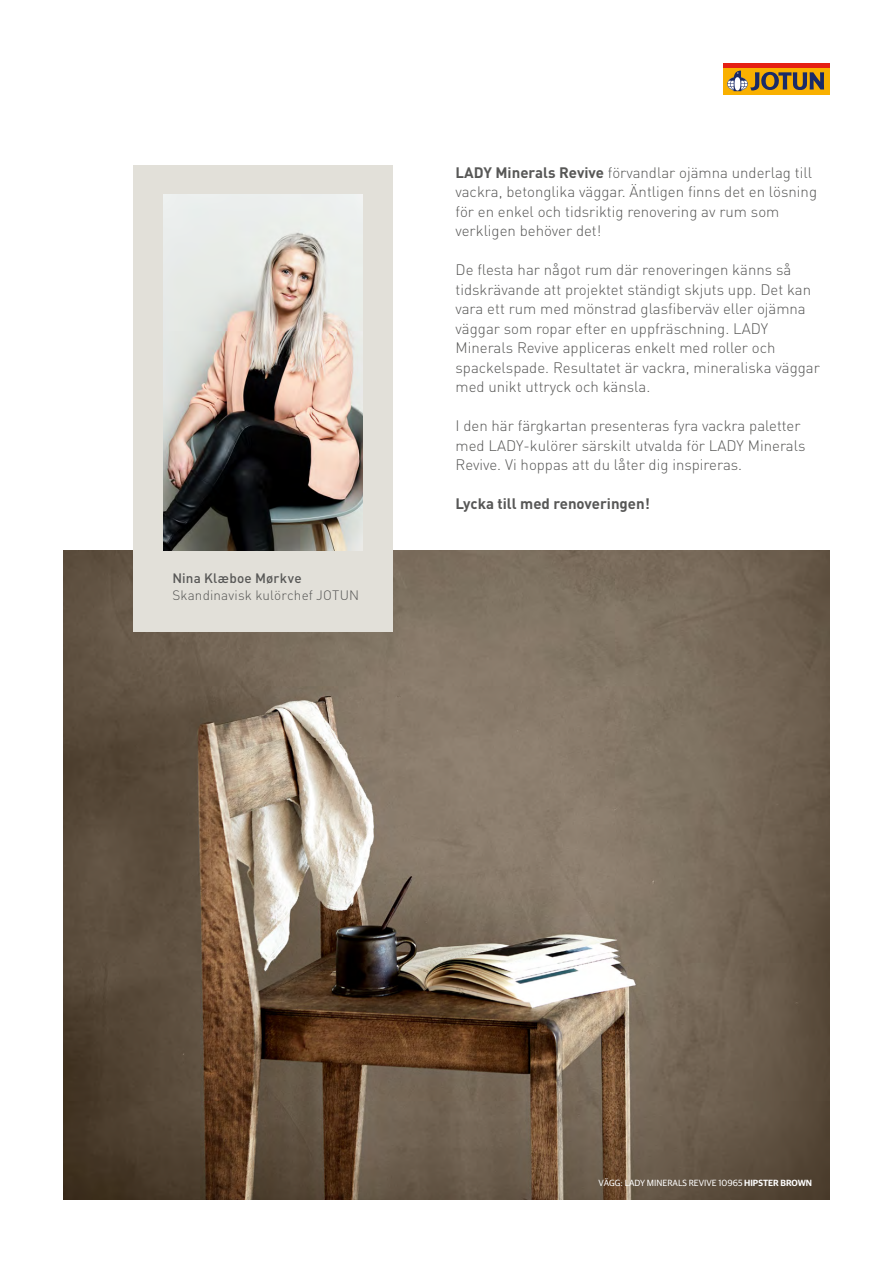
<style>
.page{position:relative;width:893px;height:1263px;background:#fff}
.page>*{position:absolute;margin:0;border:0;box-sizing:border-box;transform-origin:0 0}
.t1{font:300 15px/19.5px "DIN";color:#575756}
.t2{font:700 15px "DIN";color:#575756}
.produktinfo{font:300 13.5px "DIN";letter-spacing:.01em;color:#575756}
.produktinfo-2{font:500 13.5px "DIN";letter-spacing:.015em;color:#575756}
._2018_fargehenvisnin{font:9px "Guardian Sans";color:#fff}
.s1{font-weight:700}
.s2{font-weight:600}
</style>
<div class="page">
<div style="left:723px;top:68px;width:106px;height:27px;background:#f9b000"></div>
<hr style="left:723px;top:64px;width:106px;height:4px;background:#e41f13">
<svg style="left:727px;top:71px;width:97px;height:20px"></svg>
<img style="left:64px;top:550px;width:765px;height:649px">
<div style="left:133px;top:165px;width:259px;height:466px;background:#e2e0d9"></div>
<img style="left:163px;top:195px;width:199px;height:355px">
<p class="produktinfo-2" style="left:172px;top:569px;width:131px">Nina Klæboe Mørkve</p>
<p class="produktinfo" style="left:172px;top:587px;width:188px">Skandinavisk kulörchef JOTUN</p>
<p class="t1" style="left:455px;top:162px;width:363px"><span class="s1">LADY Minerals Revive</span> förvandlar ojämna underlag till vackra, betonglika väggar. Äntligen finns det en lösning för en enkel och tidsriktig renovering av rum som</p>
<p class="t1" style="left:455px;top:221px;width:147px">verkligen behöver det!</p>
<p class="t1" style="left:455px;top:260px;width:366px">De flesta har något rum där renoveringen känns så tidskrävande att projektet ständigt skjuts upp. Det kan vara ett rum med mönstrad glasfiberväv eller ojämna väggar som ropar efter en uppfräschning. LADY Minerals Revive appliceras enkelt med roller och spackelspade. Resultatet är vackra, mineraliska väggar med unikt uttryck och känsla.</p>
<p class="t1" style="left:455px;top:416px;width:352px">I den här färgkartan presenteras fyra vackra paletter med LADY-kulörer särskilt utvalda för LADY Minerals<br>Revive. Vi hoppas att du låter dig inspireras.</p>
<p class="t2" style="left:455px;top:494px;width:196px">Lycka till med renoveringen!</p>
<p class="_2018_fargehenvisnin" style="left:598px;top:1177px;width:215px">VÄGG: LADY MINERALS REVIVE 10965 <span class="s2">HIPSTER BROWN</span></p>
</div>
